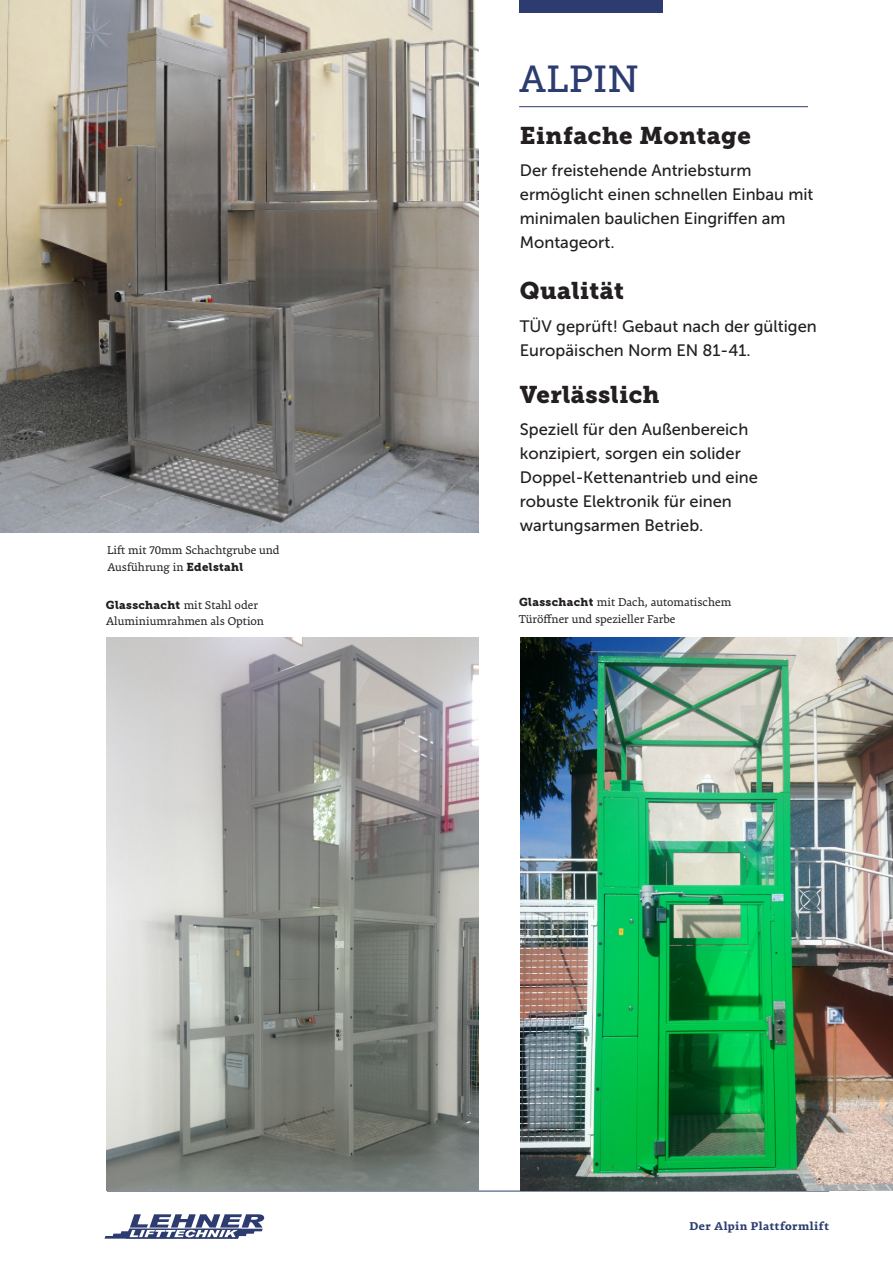
<style>
.page{position:relative;width:893px;height:1263px;background:#fff}
.page>*{position:absolute;margin:0;border:0;box-sizing:border-box;transform-origin:0 0}
.Headline_2_Stairclim{font:37.5px "Museo Slab 500";color:#2d3c70}
.Aufzählung_unter_H2{font:24px "Museo Slab 900";letter-spacing:.02em;color:#231f20}
.Aufzählung_unter_H2-2{font:16.5px/24px "Museo Sans 500";color:#231f20}
.Bildtexte{font:12.3px/16.5px "Premiera";color:#231f20}
.Bildtexte-2{font:700 12px "Premiera";letter-spacing:.04em;color:#2d3c70}
.s1{font-family:"Museo Slab 900";font-size:11.4px}
</style>
<div class="page">
<hr style="left:107px;top:1191px;width:722px;height:1px;background:#2d3c70">
<div style="left:519px;top:0;width:144px;height:13px;background:#2d3c70"></div>
<svg style="left:104px;top:1214px;width:161px;height:25px"></svg>
<img style="left:0;top:0;width:478px;height:532px">
<hr style="left:519px;top:106px;width:289px;height:1px;background:#2d3c70">
<img style="left:520px;top:638px;width:373px;height:553px">
<img style="left:106px;top:638px;width:372px;height:553px">
<p class="Bildtexte" style="left:107px;top:542px;width:174px">Lift mit 70mm Schachtgrube und<br>Ausführung in <span class="s1">Edelstahl</span></p>
<p class="Bildtexte" style="left:106px;top:596px;width:160px"><span class="s1">Glasschacht</span> mit Stahl oder<br>Aluminiumrahmen als Option</p>
<p class="Headline_2_Stairclim" style="left:519px;top:58px;width:121px">ALPIN</p>
<h2 class="Aufzählung_unter_H2" style="left:520px;top:121px;width:233px">Einfache Montage</h2>
<p class="Aufzählung_unter_H2-2" style="left:520px;top:158px;width:295px">Der freistehende Antriebsturm ermöglicht einen schnellen Einbau mit minimalen baulichen Eingriffen am<br>Montageort.</p>
<p class="Aufzählung_unter_H2" style="left:520px;top:277px;width:106px">Qualität</p>
<p class="Aufzählung_unter_H2-2" style="left:520px;top:314px;width:298px">TÜV geprüft! Gebaut nach der gültigen<br>Europäischen Norm EN 81-41.</p>
<p class="Aufzählung_unter_H2" style="left:520px;top:380px;width:141px">Verlässlich</p>
<p class="Aufzählung_unter_H2-2" style="left:520px;top:418px;width:240px">Speziell für den Außenbereich konzipiert, sorgen ein solider<br>Doppel-Kettenantrieb und eine robuste Elektronik für einen wartungsarmen Betrieb.</p>
<p class="Bildtexte" style="left:519px;top:594px;width:214px"><span class="s1">Glasschacht</span> mit Dach, automatischem<br>Türöffner und spezieller Farbe</p>
<p class="Bildtexte-2" style="left:689px;top:1218px;width:141px">Der Alpin Plattformlift</p>
</div>
